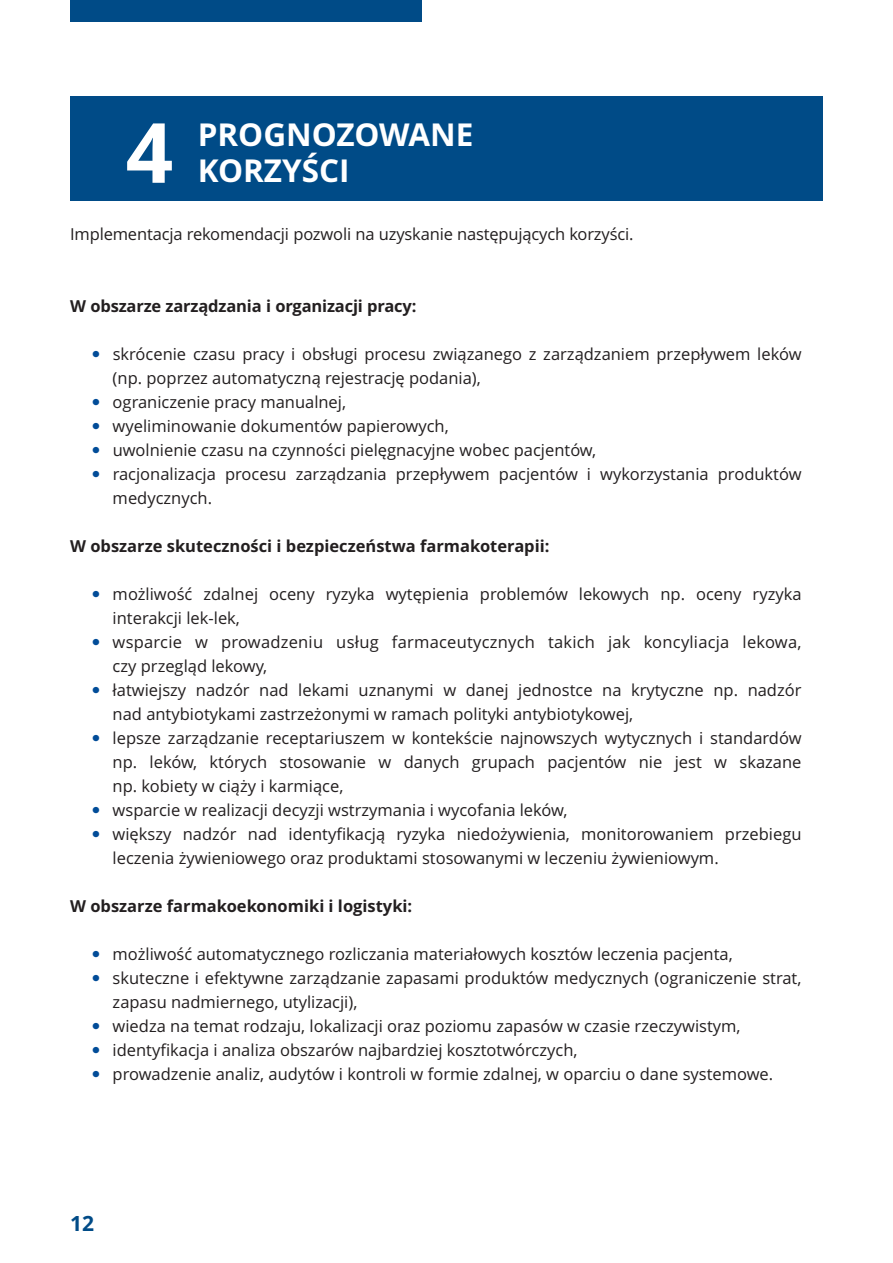
<style>
.page{position:relative;width:893px;height:1263px;background:#fff}
.page>*{position:absolute;margin:0;border:0;box-sizing:border-box;transform-origin:0 0}
.t1{font:700 83.1px "Open Sans";color:#fff}
.t2{font:700 31.5px "Open Sans";color:#fff}
.t3{font:700 21px "Open Sans";color:#004b87}
.t4{font:16.5px/24px "Open Sans";color:#231f20}
.t5{font:700 16.5px "Open Sans";color:#231f20}
</style>
<div class="page">
<div style="left:70px;top:0;width:351px;height:21px;background:#004b87"></div>
<div style="left:70px;top:97px;width:753px;height:104px;background:#004b87"></div>
<h1 class="t1" style="left:126px;top:119px;width:49px">4</h1>
<h2 class="t2" style="left:198px;top:122px;width:277px">PROGNOZOWANE</h2>
<h2 class="t2" style="left:198px;top:158px;width:153px">KORZYŚCI</h2>
<p class="t4" style="left:70px;top:224px;width:565px">Implementacja rekomendacji pozwoli na uzyskanie następujących korzyści.</p>
<p class="t5" style="left:70px;top:300px;width:348px">W obszarze zarządzania i organizacji pracy:</p>
<p class="t4" style="left:113px;top:344px;width:690px">skrócenie czasu pracy i obsługi procesu związanego z zarządzaniem przepływem leków (np. poprzez automatyczną rejestrację podania),<br>ograniczenie pracy manualnej,<br>wyeliminowanie dokumentów papierowych,<br>uwolnienie czasu na czynności pielęgnacyjne wobec pacjentów,<br>racjonalizacja procesu zarządzania przepływem pacjentów i wykorzystania produktów medycznych.</p>
<p class="t5" style="left:70px;top:540px;width:481px">W obszarze skuteczności i bezpieczeństwa farmakoterapii:</p>
<p class="t4" style="left:113px;top:584px;width:690px">możliwość zdalnej oceny ryzyka wytępienia problemów lekowych np. oceny ryzyka interakcji lek-lek,<br>wsparcie w prowadzeniu usług farmaceutycznych takich jak koncyliacja lekowa, czy przegląd lekowy,<br>łatwiejszy nadzór nad lekami uznanymi w danej jednostce na krytyczne np. nadzór nad antybiotykami zastrzeżonymi w ramach polityki antybiotykowej,<br>lepsze zarządzanie receptariuszem w kontekście najnowszych wytycznych i standardów np. leków, których stosowanie w danych grupach pacjentów nie jest w skazane np. kobiety w ciąży i karmiące,<br>wsparcie w realizacji decyzji wstrzymania i wycofania leków,<br>większy nadzór nad identyfikacją ryzyka niedożywienia, monitorowaniem przebiegu leczenia żywieniowego oraz produktami stosowanymi w leczeniu żywieniowym.</p>
<p class="t5" style="left:70px;top:900px;width:344px">W obszarze farmakoekonomiki i logistyki:</p>
<p class="t4" style="left:113px;top:944px;width:690px">możliwość automatycznego rozliczania materiałowych kosztów leczenia pacjenta, skuteczne i efektywne zarządzanie zapasami produktów medycznych (ograniczenie strat, zapasu nadmiernego, utylizacji),<br>wiedza na temat rodzaju, lokalizacji oraz poziomu zapasów w czasie rzeczywistym, identyfikacja i analiza obszarów najbardziej kosztotwórczych,<br>prowadzenie analiz, audytów i kontroli w formie zdalnej, w oparciu o dane systemowe.</p>
<p class="t3" style="left:70px;top:1215px;width:25px">12</p>
</div>
